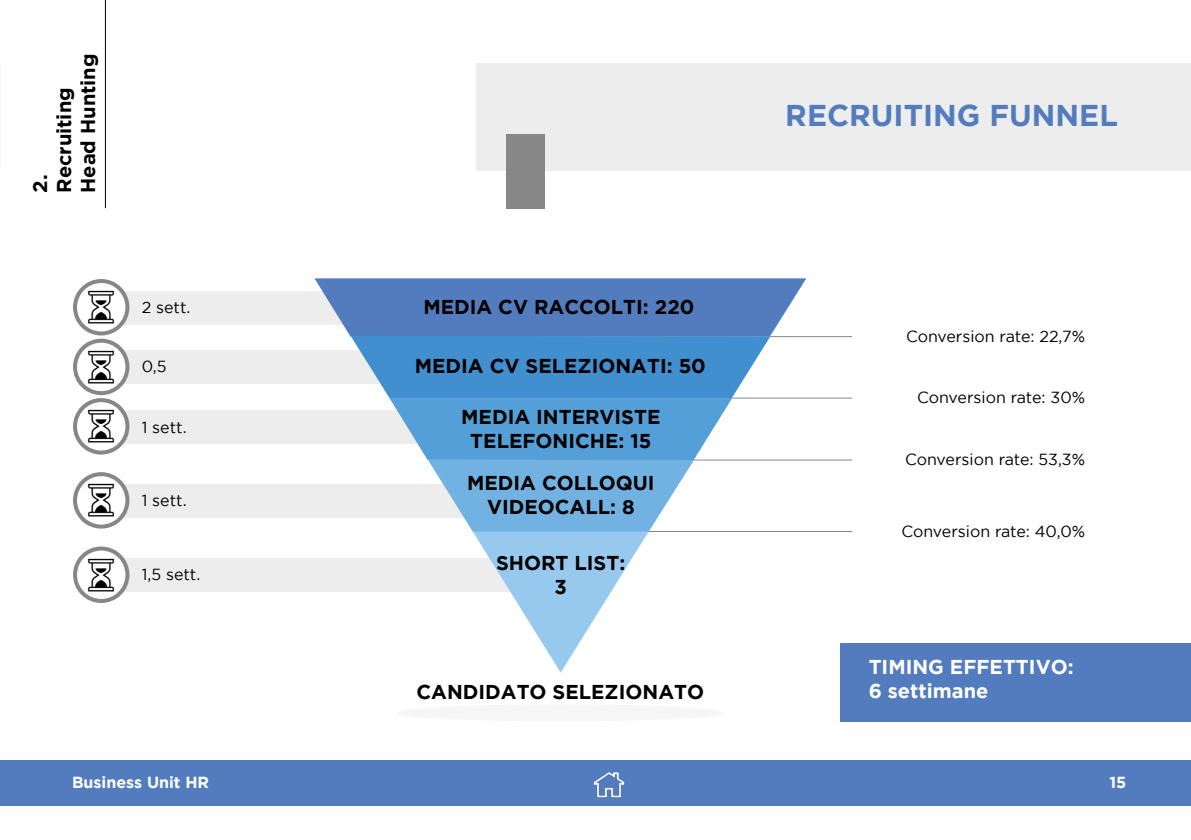
<style>
.page{position:relative;width:1191px;height:840px;background:#fff}
.page>*{position:absolute;margin:0;border:0;box-sizing:border-box;transform-origin:0 0}
.t1{font:700 30px "Gotham";color:#537cbe}
.t2{font:700 20px/24px "Gotham";color:#000;text-align:center}
.t3{font:700 20px/24px "Gotham";color:#fff}
.t4{font:16px "Gotham";color:#000}
.t5{font:700 16px "Gotham";color:#fff}
</style>
<div class="page">
<div style="left:0;top:760px;width:1191px;height:45px;background:#537cbe"></div>
<hr style="left:105px;top:0;width:1px;height:208px;background:#000">
<img style="left:593px;top:772px;width:32px;height:26px">
<hr style="left:741px;top:336px;width:111px;height:1px;background:#878787">
<hr style="left:717px;top:397px;width:135px;height:1px;background:#878787">
<hr style="left:668px;top:459px;width:184px;height:1px;background:#878787">
<hr style="left:641px;top:530px;width:211px;height:1px;background:#878787">
<div style="left:476px;top:63px;width:715px;height:108px;background:#ededed"></div>
<div style="left:108px;top:290px;width:662px;height:34px;background:#ededed"></div>
<div style="left:108px;top:350px;width:501px;height:34px;background:#ededed"></div>
<div style="left:108px;top:409px;width:487px;height:34px;background:#ededed"></div>
<div style="left:108px;top:483px;width:436px;height:34px;background:#ededed"></div>
<div style="left:108px;top:558px;width:452px;height:33px;background:#ededed"></div>
<div style="left:506px;top:134px;width:38px;height:74px;background:#878787"></div>
<svg style="left:315px;top:531px;width:491px;height:141px"></svg>
<svg style="left:314px;top:278px;width:492px;height:253px"></svg>
<div style="left:397px;top:704px;width:326px;height:17px;background:#f6f6f6;border-radius:50%"></div>
<div style="left:840px;top:643px;width:351px;height:78px;background:#537cbe"></div>
<svg style="left:75px;top:281px;width:52px;height:52px"></svg>
<div style="left:73px;top:279px;width:56px;height:56px;border:4px solid #878787;border-radius:50%"></div>
<svg style="left:75px;top:340px;width:52px;height:53px"></svg>
<div style="left:73px;top:338px;width:56px;height:57px;border:4px solid #878787;border-radius:50%"></div>
<svg style="left:75px;top:400px;width:52px;height:52px"></svg>
<div style="left:73px;top:398px;width:56px;height:56px;border:4px solid #878787;border-radius:50%"></div>
<svg style="left:75px;top:474px;width:52px;height:52px"></svg>
<div style="left:73px;top:472px;width:56px;height:56px;border:4px solid #878787;border-radius:50%"></div>
<svg style="left:75px;top:548px;width:52px;height:52px"></svg>
<div style="left:73px;top:546px;width:56px;height:56px;border:4px solid #878787;border-radius:50%"></div>
<img style="left:85px;top:290px;width:33px;height:33px">
<img style="left:85px;top:350px;width:33px;height:33px">
<img style="left:85px;top:409px;width:33px;height:33px">
<img style="left:85px;top:483px;width:33px;height:33px">
<img style="left:85px;top:558px;width:33px;height:33px">
<p class="t2" style="left:28px;top:193px;width:141px;text-align:left;rotate:-90deg">2.<br>Recruiting<br>Head Hunting</p>
<p class="t4" style="left:142px;top:298px;width:50px">2 sett.</p>
<p class="t2" style="left:423px;top:294px;width:272px">MEDIA CV RACCOLTI: 220</p>
<p class="t4" style="left:142px;top:357px;width:26px">0,5</p>
<p class="t4" style="left:142px;top:418px;width:46px">1 sett.</p>
<p class="t4" style="left:142px;top:491px;width:46px">1 sett.</p>
<p class="t4" style="left:142px;top:565px;width:60px">1,5 sett.</p>
<p class="t2" style="left:415px;top:353px;width:292px">MEDIA CV SELEZIONATI: 50</p>
<p class="t2" style="left:461px;top:404px;width:201px">MEDIA INTERVISTE<br>TELEFONICHE: 15</p>
<p class="t2" style="left:467px;top:470px;width:189px">MEDIA COLLOQUI<br>VIDEOCALL: 8</p>
<p class="t2" style="left:496px;top:549px;width:131px">SHORT LIST:<br>3</p>
<p class="t2" style="left:416px;top:679px;width:289px">CANDIDATO SELEZIONATO</p>
<h1 class="t1" style="left:785px;top:98px;width:334px">RECRUITING FUNNEL</h1>
<p class="t4" style="left:906px;top:327px;width:181px">Conversion rate: 22,7%</p>
<p class="t4" style="left:917px;top:388px;width:169px">Conversion rate: 30%</p>
<p class="t4" style="left:905px;top:450px;width:181px">Conversion rate: 53,3%</p>
<p class="t4" style="left:901px;top:522px;width:185px">Conversion rate: 40,0%</p>
<p class="t3" style="left:868px;top:654px;width:206px">TIMING EFFETTIVO:<br>6 settimane</p>
<p class="t5" style="left:72px;top:773px;width:139px">Business Unit HR</p>
<p class="t5" style="left:1109px;top:773px;width:18px">15</p>
</div>
